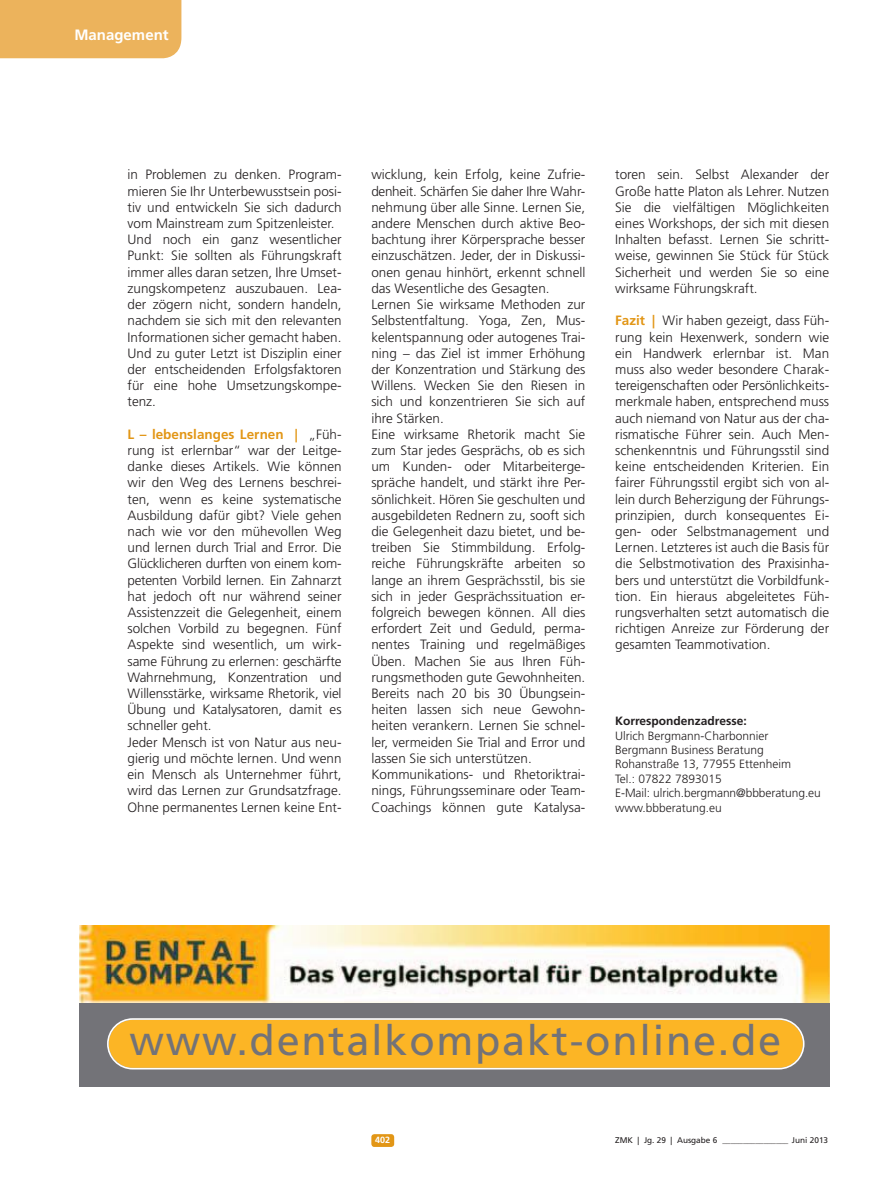
<style>
.page{position:relative;width:893px;height:1191px;background:#fff}
.page>*{position:absolute;margin:0;border:0;box-sizing:border-box;transform-origin:0 0}
.t1{font:41.55px "Frutiger LT";color:#737378}
.t2{font:700 15px "Frutiger";color:#fff}
.t3{font:300 13.5px/16.2px "Frutiger";color:#231f20}
.t4{font:300 12px/14.4px "Frutiger";color:#231f20}
.t5{font:700 12px "Frutiger";color:#231f20}
.t6{font:700 9px "Frutiger";color:#fff}
.t7{font:8.25px "Frutiger";color:#231f20}
.s1{font-weight:700;color:#e29616}
</style>
<div class="page">
<div style="left:0;top:0;width:181px;height:58px;background:#ecb35c"></div>
<div style="left:371px;top:1134px;width:23px;height:13px;background:#e29616;border-radius:3px"></div>
<img style="left:79px;top:925px;width:750px;height:78px">
<div style="left:79px;top:1003px;width:750px;height:83px;background:#737378"></div>
<svg style="left:107px;top:1018px;width:697px;height:51px;background:#f8b733"></svg>
<p class="t2" style="left:74px;top:26px;width:96px">Management</p>
<p class="t3" style="left:128px;top:167px;width:216px">in Problemen zu denken. Program&shy;mieren Sie Ihr Unterbewusstsein posi&shy;tiv und entwickeln Sie sich dadurch vom Mainstream zum Spitzenleister.<br>Und noch ein ganz wesentlicher Punkt: Sie sollten als Führungskraft immer alles daran setzen, Ihre Umset&shy;zungskompetenz auszubauen. Lea&shy;der zögern nicht, sondern handeln, nachdem sie sich mit den relevanten Informationen sicher gemacht haben.<br>Und zu guter Letzt ist Disziplin einer der entscheidenden Erfolgsfaktoren für eine hohe Umsetzungskompe&shy;tenz.</p>
<p class="t3" style="left:128px;top:426px;width:216px"><span class="s1">L – lebenslanges Lernen |</span> „Füh&shy;rung ist erlernbar“ war der Leitge&shy;danke dieses Artikels. Wie können wir den Weg des Lernens beschrei&shy;ten, wenn es keine systematische Ausbildung dafür gibt? Viele gehen nach wie vor den mühevollen Weg und lernen durch Trial and Error. Die Glücklicheren durften von einem kom&shy;petenten Vorbild lernen. Ein Zahnarzt hat jedoch oft nur während seiner Assistenzzeit die Gelegenheit, einem solchen Vorbild zu begegnen. Fünf Aspekte sind wesentlich, um wirk&shy;same Führung zu erlernen: geschärfte Wahrnehmung, Konzentration und Willensstärke, wirksame Rhetorik, viel Übung und Katalysatoren, damit es schneller geht.<br>Jeder Mensch ist von Natur aus neu&shy;gierig und möchte lernen. Und wenn ein Mensch als Unternehmer führt, wird das Lernen zur Grundsatzfrage.<br>Ohne permanentes Lernen keine Ent-</p>
<p class="t3" style="left:371px;top:167px;width:216px">wicklung, kein Erfolg, keine Zufrie&shy;denheit. Schärfen Sie daher Ihre Wahr&shy;nehmung über alle Sinne. Lernen Sie, andere Menschen durch aktive Beo&shy;bachtung ihrer Körpersprache besser einzuschätzen. Jeder, der in Diskussi&shy;onen genau hinhört, erkennt schnell das Wesentliche des Gesagten.<br>Lernen Sie wirksame Methoden zur Selbstentfaltung. Yoga, Zen, Mus&shy;kelentspannung oder autogenes Trai&shy;ning – das Ziel ist immer Erhöhung der Konzentration und Stärkung des Willens. Wecken Sie den Riesen in sich und konzentrieren Sie sich auf ihre Stärken.<br>Eine wirksame Rhetorik macht Sie zum Star jedes Gesprächs, ob es sich um Kunden- oder Mitarbeiterge&shy;spräche handelt, und stärkt ihre Per&shy;sönlichkeit. Hören Sie geschulten und ausgebildeten Rednern zu, sooft sich die Gelegenheit dazu bietet, und be&shy;treiben Sie Stimmbildung. Erfolg&shy;reiche Führungskräfte arbeiten so lange an ihrem Gesprächsstil, bis sie sich in jeder Gesprächssituation er&shy;folgreich bewegen können. All dies erfordert Zeit und Geduld, perma&shy;nentes Training und regelmäßiges Üben. Machen Sie aus Ihren Füh&shy;rungsmethoden gute Gewohnheiten.<br>Bereits nach 20 bis 30 Übungsein&shy;heiten lassen sich neue Gewohn&shy;heiten verankern. Lernen Sie schnel&shy;ler, vermeiden Sie Trial and Error und lassen Sie sich unterstützen.<br>Kommunikations- und Rhetoriktrai&shy;nings, Führungsseminare oder Team-Coachings können gute Katalysa-</p>
<p class="t3" style="left:615px;top:167px;width:216px;text-align:justify">toren sein. Selbst Alexander der Große hatte Platon als Lehrer. Nutzen Sie die vielfältigen Möglichkeiten eines Workshops, der sich mit diesen Inhalten befasst. Lernen Sie schritt&shy;weise, gewinnen Sie Stück für Stück Sicherheit und werden Sie so eine wirksame Führungskraft.</p>
<p class="t3" style="left:615px;top:313px;width:216px;text-align:justify"><span class="s1">Fazit |</span> Wir haben gezeigt, dass Füh&shy;rung kein Hexenwerk, sondern wie ein Handwerk erlernbar ist. Man muss also weder besondere Charak&shy;tereigenschaften oder Persönlichkeits&shy;merkmale haben, entsprechend muss auch niemand von Natur aus der cha&shy;rismatische Führer sein. Auch Men&shy;schenkenntnis und Führungsstil sind keine entscheidenden Kriterien. Ein fairer Führungsstil ergibt sich von al&shy;lein durch Beherzigung der Führungs&shy;prinzipien, durch konsequentes Ei&shy;gen- oder Selbstmanagement und Lernen. Letzteres ist auch die Basis für die Selbstmotivation des Praxisinha&shy;bers und unterstützt die Vorbildfunk&shy;tion. Ein hieraus abgeleitetes Füh&shy;rungsverhalten setzt automatisch die richtigen Anreize zur Förderung der gesamten Teammotivation.</p>
<p class="t5" style="left:615px;top:714px;width:133px">Korrespondenzadresse:</p>
<p class="t4" style="left:615px;top:728px;width:207px">Ulrich Bergmann-Charbonnier<br>Bergmann Business Beratung<br>Rohanstraße 13, 77955 Ettenheim<br>Tel.: 07822 7893015<br>E-Mail: ulrich.bergmann@bbberatung.eu www.bbberatung.eu</p>
<h1 class="t1" style="left:130px;top:1016px;width:653px">www.dentalkompakt-online.de</h1>
<p class="t6" style="left:375px;top:1134px;width:17px">402</p>
<p class="t7" style="left:615px;top:1134px;width:214px">ZMK | Jg. 29 | Ausgabe 6 ________________ Juni 2013</p>
</div>
